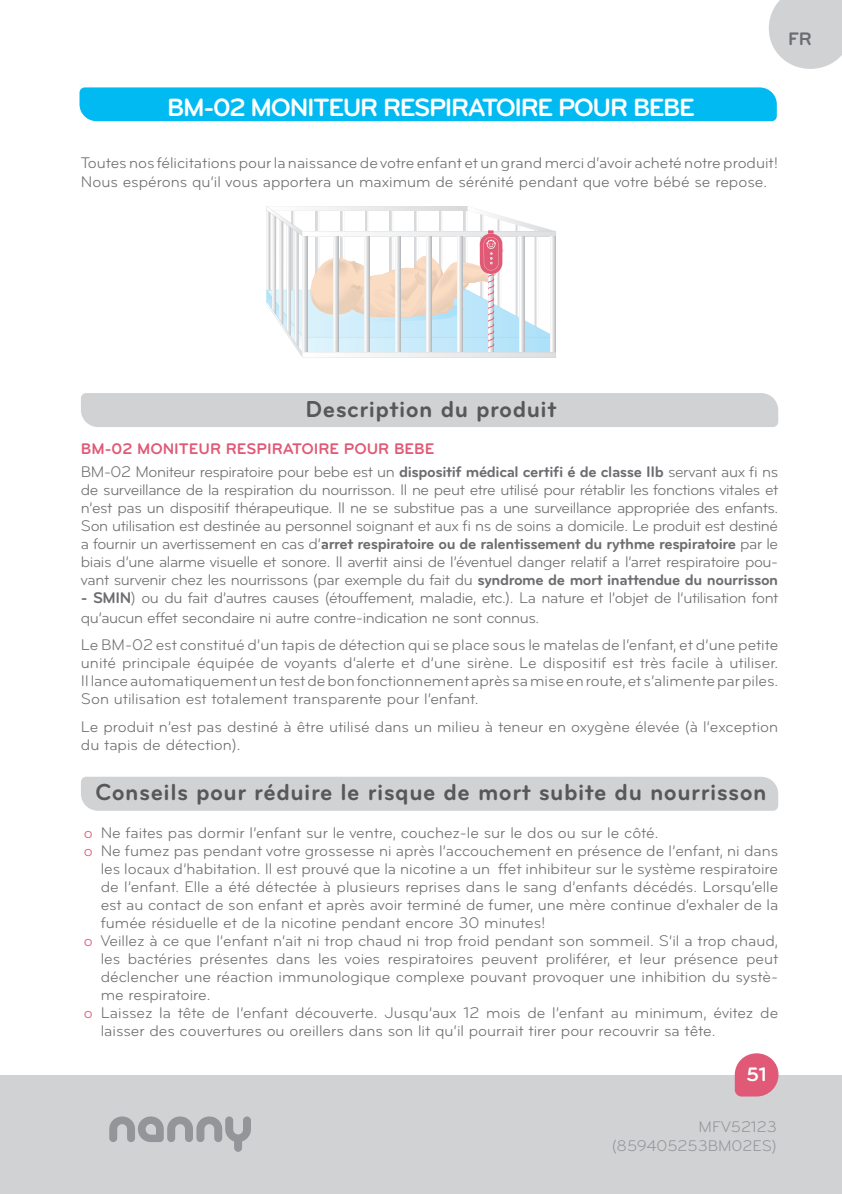
<style>
.page{position:relative;width:842px;height:1194px;background:#fff}
.page>*{position:absolute;margin:0;border:0;box-sizing:border-box;transform-origin:0 0}
.t1{font:700 26px "Bryant";letter-spacing:-.05em;color:#fff}
.t2{font:700 24px "Bryant";letter-spacing:.02em;color:#57585a}
.t3{font:700 20.2px "Bryant";color:#fff}
.t4{font:700 18.8px "Bryant";color:#6c6d70}
.t5{font:16px/18px "Bryant";color:#6c6d70}
.t6{font:16px/23.6px "Bryant";letter-spacing:-.025em;color:#6c6d70}
.t7{font:16px/19.2px "Bryant";color:#939598;text-align:right}
.s1{font-weight:700;color:#e05a77}
.s2{font-weight:700}
.s3{color:#e05a77}
</style>
<div class="page">
<svg style="left:769px;top:0;width:73px;height:69px;background:#d6d7d8"></svg>
<div style="left:0;top:1074px;width:842px;height:119px;background:#d1d2d4"></div>
<svg style="left:109px;top:1116px;width:142px;height:35px"></svg>
<svg style="left:735px;top:1053px;width:44px;height:43px"></svg>
<div style="left:80px;top:87px;width:697px;height:34px;background:#00baf1"></div>
<div style="left:81px;top:776px;width:697px;height:34px;background:#d1d2d4"></div>
<div style="left:81px;top:393px;width:697px;height:34px;background:#d1d2d4"></div>
<svg style="left:266px;top:206px;width:290px;height:152px"></svg>
<p class="t4" style="left:788px;top:31px;width:25px">FR</p>
<h1 class="t1" style="left:167px;top:97px;width:529px">BM-02 MONITEUR RESPIRATOIRE POUR BEBE</h1>
<p class="t5" style="left:81px;top:154px;width:699px;line-height:19.2px">Toutes nos félicitations pour la naissance de votre enfant et un grand merci d‘avoir acheté notre produit!<br>Nous espérons qu‘il vous apportera un maximum de sérénité pendant que votre bébé se repose.</p>
<h2 class="t2" style="left:306px;top:400px;width:252px">Description du produit</h2>
<p class="t6" style="left:81px;top:438px;width:699px"><span class="s1">BM-02 MONITEUR RESPIRATOIRE POUR BEBE<br></span>BM-02 Moniteur respiratoire pour bebe est un <span class="s2">dispositif médical certifi é de classe IIb</span> servant aux fi ns</p>
<p class="t5" style="left:81px;top:482px;width:699px;text-align:justify">de surveillance de la respiration du nourrisson. Il ne peut etre utilisé pour rétablir les fonctions vitales et n’est pas un dispositif thérapeutique. Il ne se substitue pas a une surveillance appropriée des enfants.<br>Son utilisation est destinée au personnel soignant et aux fi ns de soins a domicile. Le produit est destiné a fournir un avertissement en cas d’<span class="s2">arret respiratoire ou de ralentissement du rythme respiratoire</span> par le biais d’une alarme visuelle et sonore. Il avertit ainsi de l’éventuel danger relatif a l’arret respiratoire pou&shy;vant survenir chez les nourrissons (par exemple du fait du <span class="s2">syndrome de mort inattendue du nourrisson</span></p>
<p class="t6" style="left:81px;top:590px;width:699px;line-height:19.2px"><span class="s2">- SMIN</span>) ou du fait d’autres causes (étouffement, maladie, etc.). La nature et l’objet de l’utilisation font qu’aucun effet secondaire ni autre contre-indication ne sont connus.</p>
<p class="t5" style="left:81px;top:637px;width:699px;text-align:justify">Le BM-02 est constitué d’un tapis de détection qui se place sous le matelas de l‘enfant, et d’une petite unité principale équipée de voyants d‘alerte et d’une sirène. Le dispositif est très facile à utiliser.<br>Il lance automatiquement un test de bon fonctionnement après sa mise en route, et s‘alimente par piles.<br>Son utilisation est totalement transparente pour l‘enfant.</p>
<p class="t5" style="left:81px;top:719px;width:699px">Le produit n’est pas destiné à être utilisé dans un milieu à teneur en oxygène élevée (à l’exception du tapis de détection).</p>
<h2 class="t2" style="left:95px;top:783px;width:673px">Conseils pour réduire le risque de mort subite du nourrisson</h2>
<p class="t5" style="left:84px;top:824px;width:576px"><span class="s3">o</span> Ne faites pas dormir l’enfant sur le ventre, couchez-le sur le dos ou sur le côté.</p>
<p class="t5" style="left:84px;top:842px;width:696px"><span class="s3">o</span> Ne fumez pas pendant votre grossesse ni après l’accouchement en présence de l’enfant, ni dans</p>
<p class="t5" style="left:101px;top:860px;width:679px">les locaux d’habitation. Il est prouvé que la nicotine a un ffet inhibiteur sur le système respiratoire</p>
<p class="t5" style="left:101px;top:878px;width:679px">de l’enfant. Elle a été détectée à plusieurs reprises dans le sang d’enfants décédés. Lorsqu‘elle</p>
<p class="t5" style="left:101px;top:896px;width:679px">est au contact de son enfant et après avoir terminé de fumer, une mère continue d‘exhaler de la</p>
<p class="t5" style="left:101px;top:914px;width:446px">fumée résiduelle et de la nicotine pendant encore 30 minutes!</p>
<p class="t5" style="left:84px;top:932px;width:696px"><span class="s3">o</span> Veillez à ce que l’enfant n’ait ni trop chaud ni trop froid pendant son sommeil. S’il a trop chaud,</p>
<p class="t5" style="left:101px;top:950px;width:679px">les bactéries présentes dans les voies respiratoires peuvent proliférer, et leur présence peut</p>
<p class="t5" style="left:101px;top:968px;width:679px">déclencher une réaction immunologique complexe pouvant provoquer une inhibition du systè-</p>
<p class="t5" style="left:101px;top:986px;width:111px">me respiratoire.</p>
<p class="t5" style="left:84px;top:1004px;width:696px"><span class="s3">o</span> Laissez la tête de l’enfant découverte. Jusqu’aux 12 mois de l’enfant au minimum, évitez de</p>
<p class="t5" style="left:101px;top:1022px;width:616px">laisser des couvertures ou oreillers dans son lit qu‘il pourrait tirer pour recouvrir sa tête.</p>
<p class="t3" style="left:746px;top:1065px;width:22px">51</p>
<p class="t7" style="left:612px;top:1118px;width:167px">MFV52123 (859405253BM02ES)</p>
</div>
